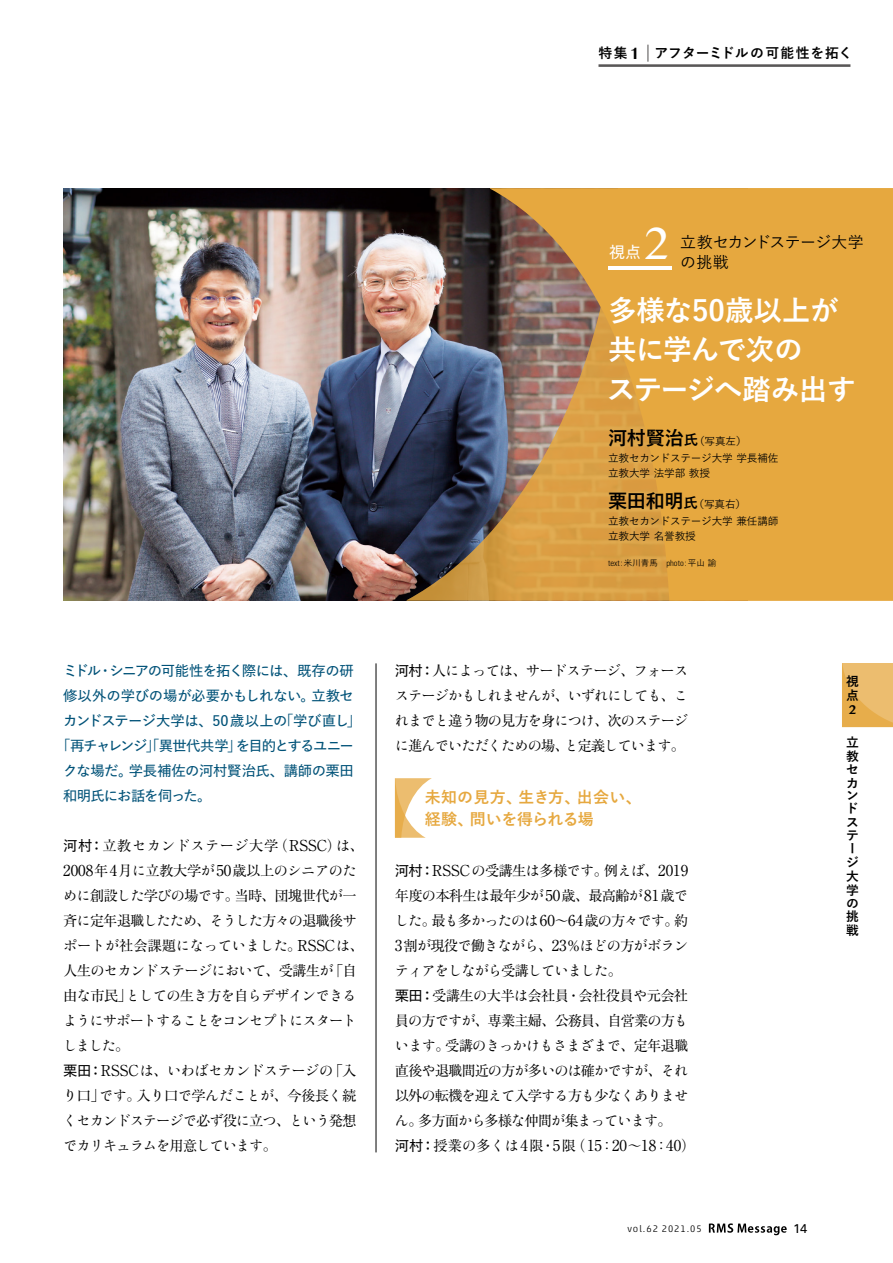
<style>
.page{position:relative;width:893px;height:1263px;background:#fff}
.page>*{position:absolute;margin:0;border:0;box-sizing:border-box;transform-origin:0 0}
.t1{font:47.85px "Sinhala MN";color:#fff}
.t2{font:28.65px/39.3px "Yu Gothic Std B";letter-spacing:-.02em;color:#fff}
.t3{font:15.9px/22.4px "Yu Gothic Std B";color:#e6a83f}
.t4{font:15.9px/20.2px "Yu Gothic Std M";letter-spacing:-.035em;color:#000}
.t5{font:15.9px "Yu Gothic Std D";color:#fff}
.t6{font:15px "Ryumin Pro";color:#000}
.t7{font:14.4px/25px "Ryumin Std Regular KO";letter-spacing:-.075em;color:#000;text-align:justify}
.t8{font:14.4px/25px "Ryumin Pro";letter-spacing:-.06em;color:#000}
.t9{font:14.4px "Yu Gothic Std D";letter-spacing:-.085em;color:#005278}
.t10{font:14.4px "Ryumin Std Regular KO";letter-spacing:.02em;color:#000}
.t11{font:14.4px "Yu Gothic Std D";letter-spacing:-.04em;color:#005278}
.t12{font:14.4px "Yu Gothic Std D";letter-spacing:-.07em;color:#005278}
.t13{font:14.4px "Yu Gothic Std D";letter-spacing:-.015em;color:#005278}
.t14{font:14.4px "Yu Gothic Std D";letter-spacing:-.02em;color:#005278}
.t15{font:14.4px "Yu Gothic Std D";letter-spacing:-.065em;color:#005278}
.t16{font:13.8px "Yu Gothic Std B";letter-spacing:.03em;color:#000}
.t17{font:700 13.35px "Sinhala MN";color:#000}
.t18{font:12.75px/13.5px "Yu Gothic Std B";color:#000}
.t19{font:12.75px "Univers";color:#000}
.t20{font:10.65px/17px "Yu Gothic Std M";letter-spacing:-.015em;color:#000}
.t21{font:300 9.6px "Akko Rounded Pro";letter-spacing:.1em;color:#000}
.t22{font:300 condensed 8.55px "Univers";color:#000}
.s1{font-family:"Sinhala MN";font-weight:700;font-size:16.95px}
.s2{font-family:"Yu Gothic Std D"}
.s3{font-family:"Ryumin Pro"}
.s4{font-family:"Ryumin Pro";font-size:15px}
.s5{font-size:15px}
.s6{font-family:"Ryumin Std Regular KO"}
.s7{font-family:"Yu Gothic Std B";font-size:19.2px}
.s8{font-family:"Yu Gothic Std B";font-size:14.4px}
.s9{font-family:"Yu Gothic Std M";font-weight:400;font-stretch:normal}
.s10{font-family:"Yu Gothic Std D";font-size:14.4px}
.s11{font-family:"Ryumin Std Regular KO";font-size:14.4px}
.s12{font-size:14.4px}
</style>
<div class="page">
<img style="left:63px;top:188px;width:344px;height:413px">
<hr style="left:598px;top:64px;width:252px;height:3px;background:#595757">
<svg style="left:647px;top:45px;width:1px;height:17px"></svg>
<hr style="left:376px;top:663px;width:1px;height:489px;background:#000">
<svg style="left:407px;top:188px;width:486px;height:413px;background:#bf9048"></svg>
<hr style="left:608px;top:267px;width:64px;height:3px;background:#fff">
<svg style="left:395px;top:778px;width:37px;height:60px"></svg>
<svg style="left:842px;top:663px;width:51px;height:64px;background:#eab761"></svg>
<svg style="left:709px;top:1223px;width:78px;height:12px"></svg>
<p class="t16" style="left:598px;top:43px;width:255px">特集 <span class="s1">1</span> アフターミドルの可能性を拓く</p>
<p class="t12" style="left:63px;top:660px;width:292px">ミドル・シニアの可能性を拓く際には、既存の研</p>
<p class="t13" style="left:63px;top:685px;width:292px">修以外の学びの場が必要かもしれない。立教セ</p>
<p class="t11" style="left:63px;top:710px;width:299px">カンドステージ大学は、50歳以上の「学び直し」</p>
<p class="t9" style="left:56px;top:735px;width:299px">「再チャレンジ」「異世代共学」を目的とするユニー</p>
<p class="t14" style="left:63px;top:760px;width:292px">クな場だ。学長補佐の河村賢治氏、講師の栗田</p>
<p class="t15" style="left:63px;top:785px;width:150px">和明氏にお話を伺った。</p>
<p class="t10" style="left:63px;top:835px;width:302px"><span class="s2">河村：</span><span class="s3">立教</span>セカンドステージ<span class="s3">大学（</span><span class="s4">RSSC</span><span class="s3">）</span>は<span class="s3">、</span></p>
<p class="t8" style="left:63px;top:857px;width:295px;text-align:justify"><span class="s5">2008</span>年<span class="s5">4</span>月<span class="s6">に</span>立教大学<span class="s6">が</span><span class="s5">50</span>歳以上<span class="s6">のシニアのために</span>創設<span class="s6">した</span>学<span class="s6">びの</span>場<span class="s6">です</span>。当時、団塊世代<span class="s6">が</span>一斉<span class="s6">に</span>定年退職<span class="s6">したため</span>、<span class="s6">そうした</span>方々<span class="s6">の</span>退職後<span class="s6">サ</span></p>
<p class="t7" style="left:63px;top:932px;width:302px;text-align:left">ポートが<span class="s3">社会課題</span>になっていました<span class="s3">。</span><span class="s4">RSSC</span>は<span class="s3">、人生</span>のセカンドステージにおいて<span class="s3">、受講生</span>が<span class="s3">「自由</span>な<span class="s3">市民」</span>としての<span class="s3">生</span>き<span class="s3">方</span>を<span class="s3">自</span>らデザインできるようにサポートすることをコンセプトにスタートしました<span class="s3">。<br></span><span class="s2">栗田：</span><span class="s4">RSSC</span>は<span class="s3">、</span>いわばセカンドステージの<span class="s3">「入</span>り<span class="s3">口」</span>です<span class="s3">。入</span>り<span class="s3">口</span>で<span class="s3">学</span>んだことが<span class="s3">、今後長</span>く<span class="s3">続</span>くセカンドステージで<span class="s3">必</span>ず<span class="s3">役</span>に<span class="s3">立</span>つ<span class="s3">、</span>という<span class="s3">発想</span>でカリキュラムを<span class="s3">用意</span>しています<span class="s3">。</span></p>
<h1 class="t1" style="left:644px;top:223px;width:28px">2</h1>
<p class="t5" style="left:609px;top:240px;width:33px">視点</p>
<p class="t4" style="left:680px;top:231px;width:185px">立教セカンドステージ大学の挑戦</p>
<h2 class="t2" style="left:607px;top:290px;width:250px">多様な50歳以上が共に学んで次の<br>ステージへ踏み出す</h2>
<p class="t20" style="left:608px;top:432px;width:172px"><span class="s7">河村賢治</span><span class="s8">氏</span>（写真左）<br>立教セカンドステージ大学 学長補佐</p>
<p class="t20" style="left:608px;top:464px;width:104px">立教大学 法学部 教授</p>
<p class="t20" style="left:608px;top:495px;width:172px"><span class="s7">栗田和明</span><span class="s8">氏</span>（写真右）<br>立教セカンドステージ大学 兼任講師</p>
<p class="t20" style="left:608px;top:527px;width:89px">立教大学 名誉教授</p>
<p class="t22" style="left:608px;top:557px;width:110px">text:<span class="s9">米川青馬　</span>photo :<span class="s9">平山 諭</span></p>
<p class="t7" style="left:395px;top:657px;width:295px"><span class="s2">河村：</span><span class="s3">人</span>によっては<span class="s3">、</span>サードステージ<span class="s3">、</span>フォースステージかもしれませんが<span class="s3">、</span>いずれにしても<span class="s3">、</span>これまでと<span class="s3">違</span>う<span class="s3">物</span>の<span class="s3">見方</span>を<span class="s3">身</span>につけ<span class="s3">、次</span>のステージに<span class="s3">進</span>んでいただくための<span class="s3">場、</span>と<span class="s3">定義</span>しています<span class="s3">。</span></p>
<p class="t3" style="left:425px;top:785px;width:219px">未知の見方、生き方、出会い、経験、問いを得られる場</p>
<p class="t6" style="left:395px;top:858px;width:295px"><span class="s10">河村：</span>RSSC<span class="s11">の</span><span class="s12">受講生</span><span class="s11">は</span><span class="s12">多様</span><span class="s11">です</span><span class="s12">。例</span><span class="s11">えば</span><span class="s12">、</span>2019</p>
<p class="t8" style="left:395px;top:882px;width:295px">年度<span class="s6">の</span>本科生<span class="s6">は</span>最年少<span class="s6">が</span><span class="s5">50</span>歳、最高齢<span class="s6">が</span><span class="s5">81</span>歳<span class="s6">で</span></p>
<p class="t7" style="left:395px;top:907px;width:295px">した<span class="s3">。最</span>も<span class="s3">多</span>かったのは<span class="s4">60</span><span class="s3">～</span><span class="s4">64</span><span class="s3">歳</span>の<span class="s3">方々</span>です<span class="s3">。約</span><span class="s4">3</span><span class="s3">割</span>が<span class="s3">現役</span>で<span class="s3">働</span>きながら<span class="s3">、</span><span class="s4">23</span><span class="s3">％</span>ほどの<span class="s3">方</span>がボランティアをしながら<span class="s3">受講</span>していました<span class="s3">。</span></p>
<p class="t8" style="left:395px;top:982px;width:295px"><span class="s2">栗田：</span>受講生<span class="s6">の</span>大半<span class="s6">は</span>会社員・会社役員<span class="s6">や</span>元会社員<span class="s6">の</span>方<span class="s6">ですが</span>、専業主婦、公務員、自営業<span class="s6">の</span>方<span class="s6">も</span></p>
<p class="t7" style="left:395px;top:1031px;width:295px">います<span class="s3">。受講</span>のきっかけもさまざまで<span class="s3">、定年退職直後</span>や<span class="s3">退職間近</span>の<span class="s3">方</span>が<span class="s3">多</span>いのは<span class="s3">確</span>かですが<span class="s3">、</span>それ<span class="s3">以外</span>の<span class="s3">転機</span>を<span class="s3">迎</span>えて<span class="s3">入学</span>する<span class="s3">方</span>も<span class="s3">少</span>なくありません<span class="s3">。多方面</span>から<span class="s3">多様</span>な<span class="s3">仲間</span>が<span class="s3">集</span>まっています<span class="s3">。</span></p>
<p class="t8" style="left:395px;top:1132px;width:302px"><span class="s2">河村：</span>授業<span class="s6">の</span>多<span class="s6">くは</span><span class="s5">4</span>限・<span class="s5">5</span>限（<span class="s5">15</span>：<span class="s5">20</span>～<span class="s5">18</span>：<span class="s5">40</span>）</p>
<p class="t21" style="left:627px;top:1223px;width:76px">vol.62 2021.05</p>
<p class="t19" style="left:793px;top:1220px;width:16px">14</p>
<p class="t18" style="left:846px;top:674px;width:14px;line-height:14.1px">視点</p>
<p class="t17" style="left:849px;top:704px;width:9px">2</p>
<p class="t18" style="left:846px;top:735px;width:14px">立教セカンドステージ大学の挑戦</p>
</div>
